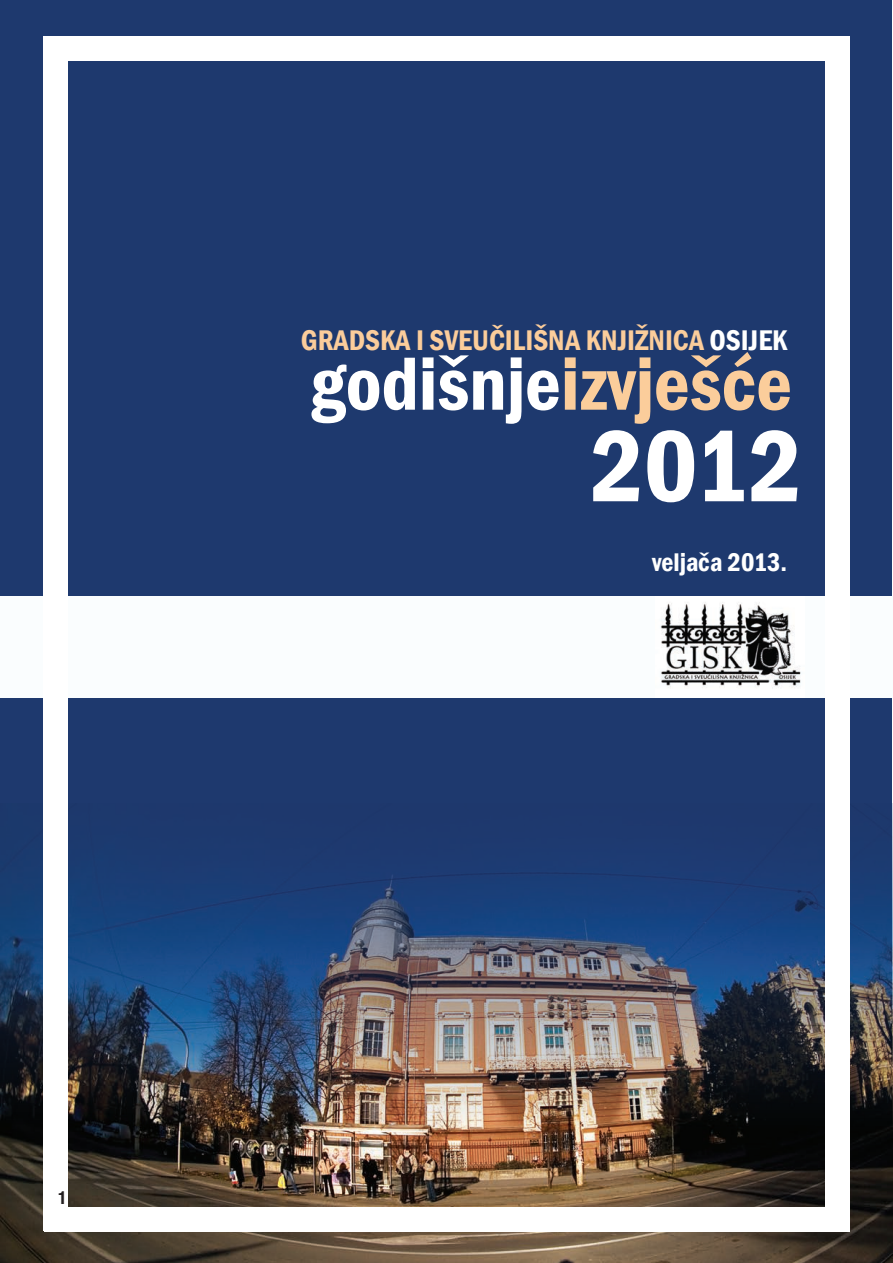
<style>
.page{position:relative;width:893px;height:1263px;background:#fff}
.page>*{position:absolute;margin:0;border:0;box-sizing:border-box;transform-origin:0 0}
.t1{font:600 condensed 105px "Franklin Gothic";color:#fff}
.t2{font:600 condensed 78px "Franklin Gothic";color:#fff}
.t3{font:600 condensed 29.25px "Franklin Gothic";color:#fbcd9b}
.t4{font:600 condensed 26.25px "Franklin Gothic";color:#fff}
.t5{font:700 condensed 18px "Helvetica Neue LT Pro";color:#231f20}
.s1{color:#fff}
.s2{color:#fbcd9b}
</style>
<div class="page">
<div style="left:1px;top:0;width:891px;height:1263px;background:#1e396e"></div>
<img style="left:1px;top:804px;width:892px;height:459px">
<div style="left:0;top:596px;width:658px;height:102px;background:#fafdfe"></div>
<div style="left:797px;top:596px;width:96px;height:102px;background:#fafdfe"></div>
<div style="left:43px;top:36px;width:24px;height:1195px;background:#fff"></div>
<div style="left:825px;top:36px;width:24px;height:1195px;background:#fff"></div>
<div style="left:43px;top:36px;width:806px;height:24px;background:#fff"></div>
<div style="left:44px;top:1207px;width:806px;height:24px;background:#fff"></div>
<img style="left:658px;top:596px;width:143px;height:102px">
<p class="t3" style="left:301px;top:320px;width:488px">GRADSKA I SVEUČILIŠNA KNJIŽNICA <span class="s1">OSIJEK</span></p>
<h2 class="t2" style="left:310px;top:331px;width:484px">godišnje<span class="s2">izvješće</span></h2>
<h1 class="t1" style="left:590px;top:396px;width:213px">2012</h1>
<p class="t4" style="left:652px;top:545px;width:137px">veljača 2013.</p>
<p class="t5" style="left:58px;top:1187px;width:10px">1</p>
</div>
